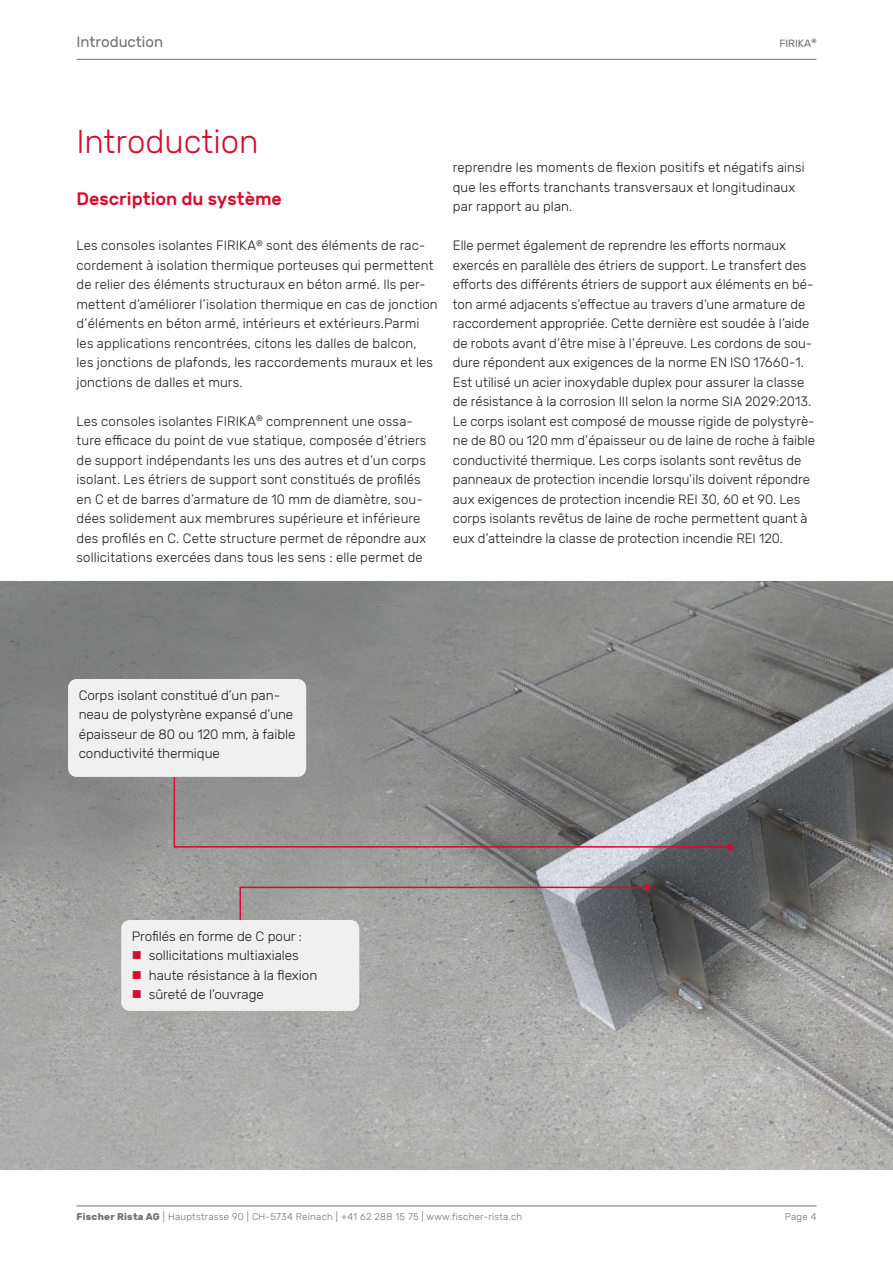
<style>
.page{position:relative;width:893px;height:1263px;background:#fff}
.page>*{position:absolute;margin:0;border:0;box-sizing:border-box;transform-origin:0 0}
.t1{font:300 33px "Rubik";color:#d50c2f}
.t2{font:500 18px "Rubik";color:#d50c2f}
.t3{font:15px "Rubik";color:#6f6f6e}
.t4{font:300 13.5px/19.5px "Rubik";letter-spacing:.005em;color:#1a1a18}
.t5{font:10.5px "Rubik";color:#6f6f6e}
.t6{font:300 9.75px "Rubik";letter-spacing:.025em;color:#6f6f6e}
.s1{color:#d50c2f}
.s2{font-weight:700}
</style>
<div class="page">
<hr style="left:77px;top:1206px;width:739px;height:1px;background:#6f6f6e">
<hr style="left:77px;top:59px;width:739px;height:1px;background:#6f6f6e">
<img style="left:0;top:582px;width:893px;height:587px">
<svg style="left:173px;top:767px;width:559px;height:81px;background:#918d8e"></svg>
<svg style="left:727px;top:844px;width:6px;height:6px"></svg>
<svg style="left:239px;top:884px;width:412px;height:37px;background:#989092"></svg>
<div style="left:68px;top:679px;width:238px;height:98px;background:#f0f0f0;border-radius:9px"></div>
<div style="left:121px;top:920px;width:238px;height:91px;background:#f0f0f0;border-radius:9px"></div>
<p class="t3" style="left:77px;top:33px;width:88px">Introduction</p>
<p class="t5" style="left:779px;top:37px;width:38px">FIRIKA<sup>®</sup></p>
<h1 class="t1" style="left:77px;top:123px;width:184px">Introduction</h1>
<h2 class="t2" style="left:77px;top:189px;width:207px">Description du système</h2>
<p class="t4" style="left:77px;top:236px;width:363px">Les consoles isolantes FIRIKA<sup>®</sup> sont des éléments de rac&shy;cordement à isolation thermique porteuses qui permettent de relier des éléments structuraux en béton armé. Ils per&shy;mettent d’améliorer l’isolation thermique en cas de jonction d’éléments en béton armé, intérieurs et extérieurs.Parmi les applications rencontrées, citons les dalles de balcon,<br>les jonctions de plafonds, les raccordements muraux et les jonctions de dalles et murs.</p>
<p class="t4" style="left:77px;top:412px;width:351px">Les consoles isolantes FIRIKA<sup>®</sup> comprennent une ossa&shy;ture efficace du point de vue statique, composée d’étriers de support indépendants les uns des autres et d’un corps isolant. Les étriers de support sont constitués de profilés en C et de barres d’armature de 10 mm de diamètre, sou&shy;dées solidement aux membrures supérieure et inférieure des profilés en C. Cette structure permet de répondre aux sollicitations exercées dans tous les sens : elle permet de</p>
<p class="t4" style="left:453px;top:158px;width:353px">reprendre les moments de flexion positifs et négatifs ainsi que les efforts tranchants transversaux et longitudinaux par rapport au plan.</p>
<p class="t4" style="left:453px;top:236px;width:364px">Elle permet également de reprendre les efforts normaux exercés en parallèle des étriers de support. Le transfert des efforts des différents étriers de support aux éléments en bé&shy;ton armé adjacents s’effectue au travers d’une armature de raccordement appropriée. Cette dernière est soudée à l’aide de robots avant d’être mise à l’épreuve. Les cordons de sou&shy;dure répondent aux exigences de la norme EN ISO 17660-1.<br>Est utilisé un acier inoxydable duplex pour assurer la classe de résistance à la corrosion III selon la norme SIA 2029:2013.<br>Le corps isolant est composé de mousse rigide de polystyrè&shy;ne de 80 ou 120 mm d’épaisseur ou de laine de roche à faible conductivité thermique. Les corps isolants sont revêtus de panneaux de protection incendie lorsqu’ils doivent répondre aux exigences de protection incendie REI 30, 60 et 90. Les corps isolants revêtus de laine de roche permettent quant à eux d’atteindre la classe de protection incendie REI 120.</p>
<p class="t4" style="left:79px;top:686px;width:218px">Corps isolant constitué d’un pan&shy;neau de polystyrène expansé d’une épaisseur de 80 ou 120 mm, à faible conductivité thermique</p>
<p class="t4" style="left:132px;top:927px;width:172px">Profilés en forme de C pour :</p>
<p class="t4" style="left:132px;top:946px;width:169px"><span class="s1">■</span> sollicitations multiaxiales</p>
<p class="t4" style="left:132px;top:966px;width:187px"><span class="s1">■</span> haute résistance à la flexion</p>
<p class="t4" style="left:132px;top:985px;width:134px"><span class="s1">■</span> sûreté de l’ouvrage</p>
<p class="t6" style="left:77px;top:1211px;width:447px"><span class="s2">Fischer Rista AG</span> | Hauptstrasse 90 | CH-5734 Reinach | +41 62 288 15 75 | www.fischer-rista.ch</p>
<p class="t6" style="left:785px;top:1211px;width:33px">Page 4</p>
</div>
